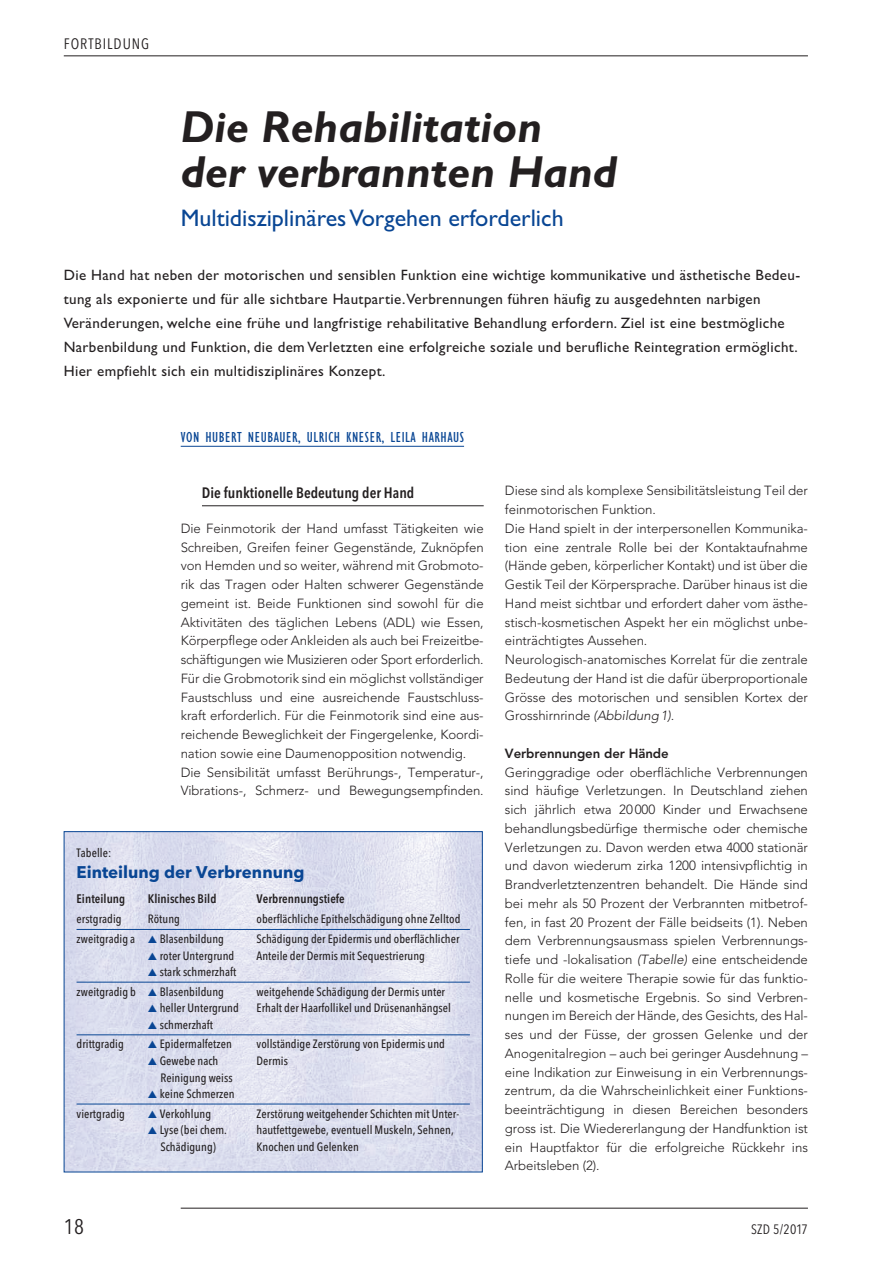
<style>
.page{position:relative;width:893px;height:1263px;background:#fff}
.page>*{position:absolute;margin:0;border:0;box-sizing:border-box;transform-origin:0 0}
.t1{font:italic 700 45px/45px "Gill Sans";color:#231f20}
.t2{font:24px "Gill Sans";color:#094694}
.t3{font:21px "Avenir Next Condensed";color:#231f20}
.t4{font:700 16.8px "Avenir Next";color:#094694}
.t5{font:15px/24px "Gill Sans";letter-spacing:.025em;color:#231f20}
.t6{font:condensed 15px "M Gill Sans";letter-spacing:.035em;color:#094694}
.t7{font:600 15px "Avenir Next Condensed";color:#231f20}
.t8{font:15px "Avenir Next Condensed";letter-spacing:.065em;color:#231f20}
.t9{font:13.5px "Avenir Next Condensed";letter-spacing:.02em;color:#231f20}
.t10{font:300 13.2px/18.8px "Avenir";letter-spacing:-.005em;color:#231f20}
.t11{font:800 13.2px "Avenir";letter-spacing:-.005em;color:#231f20}
.t12{font:600 12.3px "Avenir Next Condensed";letter-spacing:.005em;color:#231f20}
.t13{font:500 12px/19.6px "Avenir Next Condensed";letter-spacing:.005em;color:#231f20}
.s1{color:#094694}
.s2{font-style:italic}
</style>
<div class="page">
<hr style="left:202px;top:505px;width:282px;height:1px;background:#231f20">
<hr style="left:181px;top:446px;width:283px;height:1px;background:#094694">
<hr style="left:64px;top:55px;width:744px;height:1px;background:#231f20">
<hr style="left:181px;top:1208px;width:627px;height:1px;background:#231f20">
<img style="left:66px;top:833px;width:415px;height:337px">
<div style="left:64px;top:831px;width:419px;height:341px;border:1px solid #094694"></div>
<hr style="left:77px;top:929px;width:393px;height:1px;background:#094694">
<hr style="left:77px;top:982px;width:393px;height:1px;background:#094694">
<hr style="left:77px;top:1034px;width:393px;height:1px;background:#094694">
<hr style="left:77px;top:1104px;width:393px;height:1px;background:#094694">
<p class="t8" style="left:64px;top:35px;width:87px">FORTBILDUNG</p>
<h1 class="t1" style="left:181px;top:104px;width:438px">Die Rehabilitation<br>der verbrannten Hand</h1>
<h2 class="t2" style="left:181px;top:204px;width:385px">MultidisziplinäresVorgehen erforderlich</h2>
<p class="t5" style="left:64px;top:263px;width:738px">Die Hand hat neben der motorischen und sensiblen Funktion eine wichtige kommunikative und ästhetische Bedeu&shy;tung als exponierte und für alle sichtbare Hautpartie.Verbrennungen führen häufig zu ausgedehnten narbigen Veränderungen, welche eine frühe und langfristige rehabilitative Behandlung erfordern. Ziel ist eine bestmögliche Narbenbildung und Funktion, die dem Verletzten eine erfolgreiche soziale und berufliche Reintegration ermöglicht.<br>Hier empfiehlt sich ein multidisziplinäres Konzept.</p>
<p class="t6" style="left:181px;top:428px;width:285px">VON HUBERT NEUBAUER, ULRICH KNESER, LEILA HARHAUS</p>
<p class="t7" style="left:202px;top:484px;width:214px">Die funktionelle Bedeutung der Hand</p>
<p class="t10" style="left:181px;top:519px;width:304px">Die Feinmotorik der Hand umfasst Tätigkeiten wie Schreiben, Greifen feiner Gegenstände, Zuknöpfen von Hemden und so weiter, während mit Grobmoto&shy;rik das Tragen oder Halten schwerer Gegenstände gemeint ist. Beide Funktionen sind sowohl für die Aktivitäten des täglichen Lebens (ADL) wie Essen, Körperpflege oder Ankleiden als auch bei Freizeitbe&shy;schäftigungen wie Musizieren oder Sport erforderlich.<br>Für die Grobmotorik sind ein möglichst vollständiger Faustschluss und eine ausreichende Faustschluss&shy;kraft erforderlich. Für die Feinmotorik sind eine aus&shy;reichende Beweglichkeit der Fingergelenke, Koordi&shy;nation sowie eine Daumenopposition notwendig.<br>Die Sensibilität umfasst Berührungs-, Temperatur-, Vibrations-, Schmerz- und Bewegungsempfinden.</p>
<p class="t13" style="left:77px;top:843px;width:36px">Tabelle:</p>
<p class="t4" style="left:77px;top:861px;width:229px">Einteilung der Verbrennung</p>
<p class="t12" style="left:77px;top:891px;width:50px">Einteilung</p>
<p class="t12" style="left:148px;top:891px;width:70px">Klinisches Bild</p>
<p class="t12" style="left:257px;top:891px;width:90px">Verbrennungstiefe</p>
<p class="t13" style="left:77px;top:909px;width:47px">erstgradig</p>
<p class="t13" style="left:148px;top:909px;width:34px">Rötung</p>
<p class="t13" style="left:257px;top:909px;width:205px">oberflächliche Epithelschädigung ohne Zelltod</p>
<p class="t13" style="left:77px;top:929px;width:149px">zweitgradig a <span class="s1">▲</span> Blasenbildung</p>
<p class="t13" style="left:257px;top:929px;width:204px">Schädigung der Epidermis und oberflächlicher</p>
<p class="t13" style="left:148px;top:945px;width:88px"><span class="s1">▲</span> roter Untergrund</p>
<p class="t13" style="left:257px;top:945px;width:170px">Anteile der Dermis mit Sequestrierung</p>
<p class="t13" style="left:77px;top:962px;width:161px;text-indent:71px"><span class="s1">▲</span> stark schmerzhaft zweitgradig b <span class="s1">▲</span> Blasenbildung</p>
<p class="t13" style="left:257px;top:982px;width:190px">weitgehende Schädigung der Dermis unter</p>
<p class="t13" style="left:148px;top:998px;width:93px"><span class="s1">▲</span> heller Untergrund</p>
<p class="t13" style="left:257px;top:998px;width:196px">Erhalt der Haarfollikel und Drüsenanhängsel</p>
<p class="t13" style="left:148px;top:1015px;width:67px"><span class="s1">▲</span> schmerzhaft</p>
<p class="t13" style="left:77px;top:1034px;width:49px">drittgradig</p>
<p class="t13" style="left:148px;top:1034px;width:86px"><span class="s1">▲</span> Epidermalfetzen</p>
<p class="t13" style="left:257px;top:1034px;width:190px">vollständige Zerstörung von Epidermis und</p>
<p class="t13" style="left:148px;top:1051px;width:72px"><span class="s1">▲</span> Gewebe nach</p>
<p class="t13" style="left:257px;top:1051px;width:33px">Dermis</p>
<p class="t13" style="left:160px;top:1067px;width:74px">Reinigung weiss</p>
<p class="t13" style="left:148px;top:1084px;width:88px"><span class="s1">▲</span> keine Schmerzen</p>
<p class="t13" style="left:77px;top:1103px;width:50px">viertgradig</p>
<p class="t13" style="left:148px;top:1103px;width:65px"><span class="s1">▲</span> Verkohlung</p>
<p class="t13" style="left:257px;top:1103px;width:204px">Zerstörung weitgehender Schichten mit Unter-</p>
<p class="t13" style="left:148px;top:1120px;width:81px"><span class="s1">▲</span> Lyse (bei chem.</p>
<p class="t13" style="left:257px;top:1120px;width:199px">hautfettgewebe, eventuell Muskeln, Sehnen,</p>
<p class="t13" style="left:160px;top:1136px;width:57px">Schädigung)</p>
<p class="t13" style="left:257px;top:1136px;width:104px">Knochen und Gelenken</p>
<p class="t10" style="left:505px;top:481px;width:304px">Diese sind als komplexe Sensibilitätsleistung Teil der feinmotorischen Funktion.<br>Die Hand spielt in der interpersonellen Kommunika&shy;tion eine zentrale Rolle bei der Kontaktaufnahme (Hände geben, körperlicher Kontakt) und ist über die Gestik Teil der Körpersprache. Darüber hinaus ist die Hand meist sichtbar und erfordert daher vom ästhe&shy;stisch-kosmetischen Aspekt her ein möglichst unbe&shy;einträchtigtes Aussehen.<br>Neurologisch-anatomisches Korrelat für die zentrale Bedeutung der Hand ist die dafür überproportionale Grösse des motorischen und sensiblen Kortex der Grosshirnrinde <span class="s2">(Abbildung1).</span></p>
<p class="t11" style="left:505px;top:741px;width:165px">Verbrennungen der Hände</p>
<p class="t10" style="left:505px;top:763px;width:304px;text-align:justify">Geringgradige oder oberflächliche Verbrennungen sind häufige Verletzungen. In Deutschland ziehen sich jährlich etwa 20 000 Kinder und Erwachsene behandlungsbedürfige thermische oder chemische Verletzungen zu. Davon werden etwa 4000 stationär und davon wiederum zirka 1200 intensivpflichtig in Brandverletztenzentren behandelt. Die Hände sind bei mehr als 50 Prozent der Verbrannten mitbetrof&shy;fen, in fast 20 Prozent der Fälle beidseits (1). Neben dem Verbrennungsausmass spielen Verbrennungs&shy;tiefe und -lokalisation <span class="s2">(Tabelle)</span> eine entscheidende Rolle für die weitere Therapie sowie für das funktio&shy;nelle und kosmetische Ergebnis. So sind Verbren&shy;nungen im Bereich der Hände, des Gesichts, des Hal&shy;ses und der Füsse, der grossen Gelenke und der Anogenitalregion – auch bei geringer Ausdehnung – eine Indikation zur Einweisung in ein Verbrennungs&shy;zentrum, da die Wahrscheinlichkeit einer Funktions&shy;beeinträchtigung in diesen Bereichen besonders gross ist. Die Wiedererlangung der Handfunktion ist ein Hauptfaktor für die erfolgreiche Rückkehr ins Arbeitsleben (2).</p>
<h3 class="t3" style="left:64px;top:1214px;width:22px">18</h3>
<p class="t9" style="left:751px;top:1221px;width:58px">SZD 5/2017</p>
</div>
